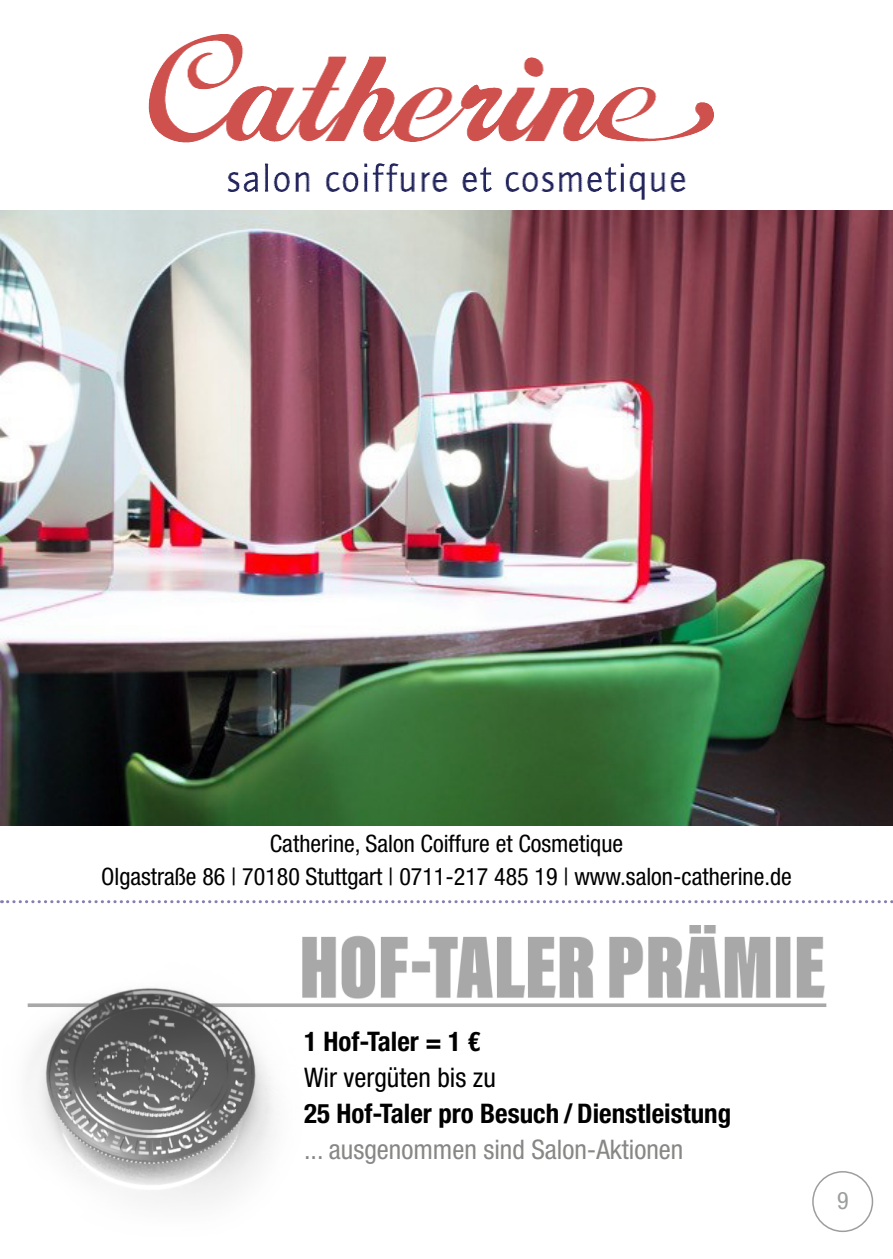
<style>
.page{position:relative;width:893px;height:1259px;background:#fff}
.page>*{position:absolute;margin:0;border:0;box-sizing:border-box;transform-origin:0 0}
.t1{font:700 condensed 27px "Helvetica Neue LT Pro";color:#000}
.t2{font:condensed 27px "Helvetica Neue LT Pro";color:#878786}
.t3{font:condensed 27px "Helvetica Neue LT Pro";color:#000}
.t4{font:condensed 24px/33px "Helvetica Neue LT Pro";color:#000;text-align:center}
.t5{font:condensed 24px "Helvetica Neue LT Pro";color:#9c9d9d}
</style>
<div class="page">
<img style="left:0;top:210px;width:893px;height:615px">
<img style="left:148px;top:35px;width:565px;height:164px">
<img style="left:27px;top:925px;width:847px;height:307px">
<div style="left:813px;top:1171px;width:59px;height:60px;background:#fff;border-radius:50%"></div>
<div style="left:812px;top:1171px;width:61px;height:61px;border:2px solid #9c9d9d;border-radius:50%"></div>
<svg style="left:1px;top:900px;width:892px;height:3px"></svg>
<p class="t4" style="left:101px;top:826px;width:692px">Catherine, Salon Coiffure et Cosmetique<br>Olgastraße 86 | 70180 Stuttgart | 0711-217 485 19 | www.salon-catherine.de</p>
<p class="t1" style="left:304px;top:1025px;width:178px">1 Hof-Taler = 1 €</p>
<p class="t3" style="left:304px;top:1062px;width:193px">Wir vergüten bis zu</p>
<p class="t1" style="left:304px;top:1097px;width:429px">25 Hof-Taler pro Besuch / Dienstleistung</p>
<p class="t2" style="left:304px;top:1134px;width:381px">... ausgenommen sind Salon-Aktionen</p>
<p class="t5" style="left:837px;top:1186px;width:13px">9</p>
</div>
